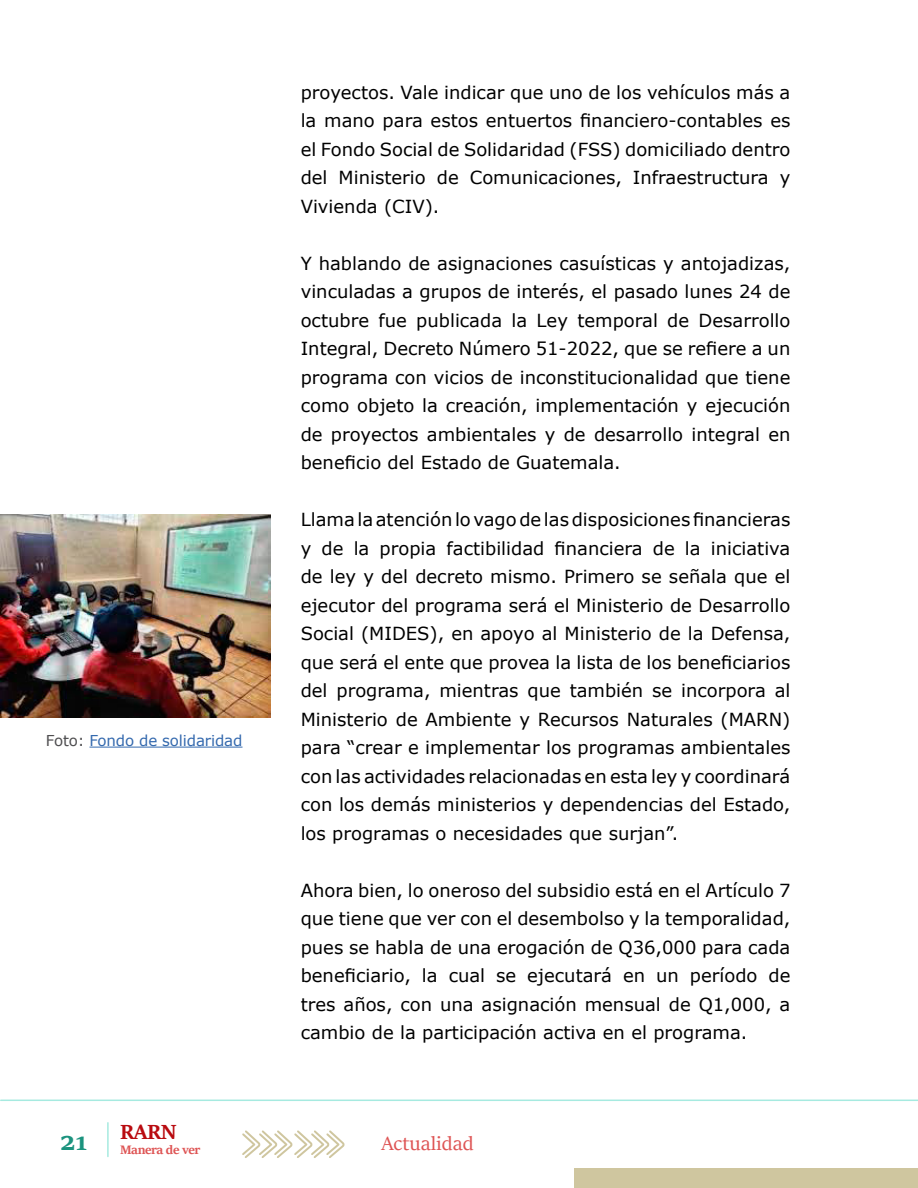
<style>
.page{position:relative;width:918px;height:1188px;background:#fff}
.page>*{position:absolute;margin:0;border:0;box-sizing:border-box;transform-origin:0 0}
.t1{font:700 28.5px "Sitka Heading";color:#1b937e}
.t2{font:700 22.5px "Sitka Heading";color:#b90b10}
.t3{font:21px "Sitka Heading";color:#de5454}
.t4{font:18px/28.5px "Verdana";color:#000;text-align:justify}
.t5{font:15px "Verdana";letter-spacing:-.01em;color:#3469ae}
.t6{font:700 13.5px "Sitka Heading";letter-spacing:-.03em;color:#de5454}
.s1{color:#4f4e50}
</style>
<div class="page">
<div style="left:574px;top:1168px;width:344px;height:20px;background:#cfc69f"></div>
<svg style="left:242px;top:1130px;width:103px;height:28px"></svg>
<hr style="left:1px;top:1100px;width:917px;height:1px;background:#a6eae0">
<hr style="left:107px;top:1123px;width:2px;height:34px;background:#a6eae0">
<hr style="left:90px;top:747px;width:153px;height:1px;background:#3469ae">
<img style="left:0;top:514px;width:271px;height:203px">
<p class="t5" style="left:46px;top:730px;width:198px"><span class="s1">Foto:</span> Fondo de solidaridad</p>
<p class="t4" style="left:301px;top:78px;width:491px">proyectos. Vale indicar que uno de los vehículos más a la mano para estos entuertos financiero-contables es el Fondo Social de Solidaridad (FSS) domiciliado dentro del Ministerio de Comunicaciones, Infraestructura y Vivienda (CIV).</p>
<p class="t4" style="left:301px;top:249px;width:491px">Y hablando de asignaciones casuísticas y antojadizas, vinculadas a grupos de interés, el pasado lunes 24 de octubre fue publicada la Ley temporal de Desarrollo Integral, Decreto Número 51-2022, que se refiere a un programa con vicios de inconstitucionalidad que tiene como objeto la creación, implementación y ejecución de proyectos ambientales y de desarrollo integral en beneficio del Estado de Guatemala.</p>
<p class="t4" style="left:301px;top:505px;width:491px">Llama la atención lo vago de las disposiciones financieras y de la propia factibilidad financiera de la iniciativa de ley y del decreto mismo. Primero se señala que el ejecutor del programa será el Ministerio de Desarrollo Social (MIDES), en apoyo al Ministerio de la Defensa, que será el ente que provea la lista de los beneficiarios del programa, mientras que también se incorpora al Ministerio de Ambiente y Recursos Naturales (MARN) para “crear e implementar los programas ambientales con las actividades relacionadas en esta ley y coordinará con los demás ministerios y dependencias del Estado, los programas o necesidades que surjan”.</p>
<p class="t4" style="left:301px;top:876px;width:491px">Ahora bien, lo oneroso del subsidio está en el Artículo 7 que tiene que ver con el desembolso y la temporalidad, pues se habla de una erogación de Q36,000 para cada beneficiario, la cual se ejecutará en un período de tres años, con una asignación mensual de Q1,000, a cambio de la participación activa en el programa.</p>
<p class="t2" style="left:120px;top:1115px;width:58px">RARN</p>
<h1 class="t1" style="left:60px;top:1120px;width:29px">21</h1>
<p class="t3" style="left:381px;top:1128px;width:94px">Actualidad</p>
<p class="t6" style="left:120px;top:1139px;width:82px">Manera de ver</p>
</div>
